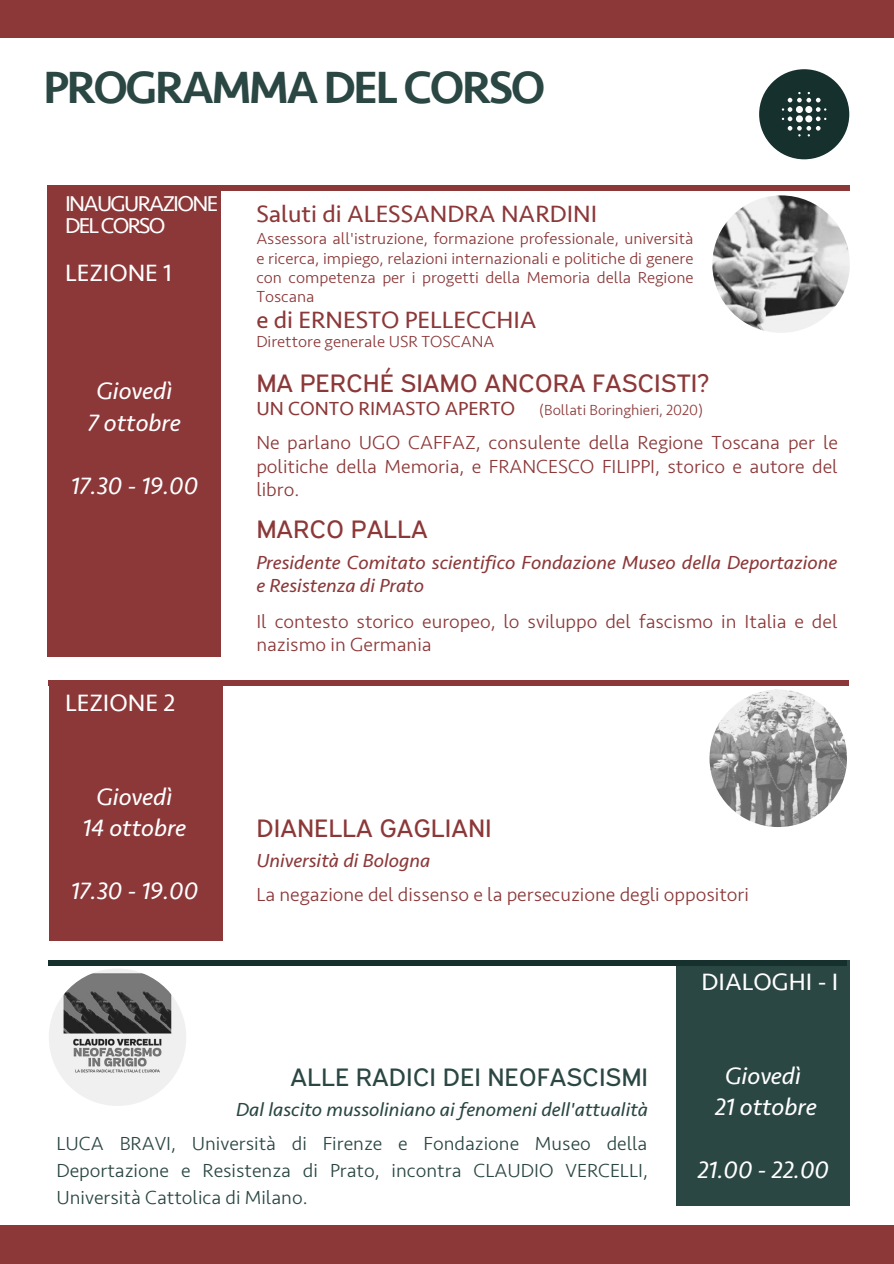
<style>
.page{position:relative;width:894px;height:1264px;background:#fff}
.page>*{position:absolute;margin:0;border:0;box-sizing:border-box;transform-origin:0 0}
.t1{font:500 46.35px "Seravek";letter-spacing:-.05em;color:#2b4743}
.t2{font:italic 24.9px "Seravek";color:#fff}
.t3{font:24.9px "Expressway Rg";color:#8c3839}
.t4{font:24.9px "Expressway Rg";color:#2b4743}
.t5{font:24.9px "Seravek";color:#fff}
.t6{font:24.75px "Seravek";color:#8c3839}
.t7{font:24.75px "Seravek";color:#fff}
.t8{font:22.5px/22.5px "Seravek";letter-spacing:-.075em;color:#fff}
.t9{font:300 19.8px/23.7px "Seravek";color:#8c3839;text-align:justify}
.t10{font:300 19.8px/27px "Seravek";color:#2b4743;text-align:justify}
.t11{font:italic 19.8px/23.7px "Seravek";color:#8c3839}
.t12{font:italic 19.8px "Seravek";color:#2b4743}
.t13{font:19.8px "Seravek";color:#8c3839}
.t14{font:300 16.8px/19.2px "Seravek";color:#8c3839;text-align:justify}
.t15{font:300 15.3px "Seravek";color:#8c3839}
</style>
<div class="page">
<div style="left:758px;top:69px;width:91px;height:90px;background:#15302d;border-radius:50%"></div>
<svg style="left:781px;top:92px;width:45px;height:44px"></svg>
<div style="left:49px;top:680px;width:799px;height:5px;background:#8c3839"></div>
<div style="left:49px;top:682px;width:173px;height:258px;background:#8c3839"></div>
<img style="left:709px;top:689px;width:137px;height:138px;border-radius:50%">
<div style="left:676px;top:959px;width:173px;height:246px;background:#2b4743"></div>
<img style="left:49px;top:968px;width:137px;height:137px;border-radius:50%">
<div style="left:0;top:1225px;width:893px;height:38px;background:#8c3839"></div>
<div style="left:0;top:0;width:893px;height:38px;background:#8c3839"></div>
<div style="left:48px;top:959px;width:798px;height:6px;background:#15302d"></div>
<div style="left:49px;top:185px;width:800px;height:6px;background:#8c3839"></div>
<div style="left:47px;top:185px;width:174px;height:331px;background:#8c3839"></div>
<div style="left:47px;top:506px;width:174px;height:151px;background:#8c3839"></div>
<img style="left:712px;top:195px;width:137px;height:138px;border-radius:50%">
<p class="t1" style="left:44px;top:60px;width:503px">PROGRAMMA DEL CORSO</p>
<p class="t8" style="left:65px;top:193px;width:154px">INAUGURAZIONE<br>DELCORSO</p>
<p class="t7" style="left:65px;top:258px;width:108px">LEZIONE 1</p>
<p class="t2" style="left:96px;top:376px;width:77px">Giovedì</p>
<p class="t2" style="left:88px;top:408px;width:95px">7 ottobre</p>
<p class="t2" style="left:71px;top:471px;width:129px">17.30 - 19.00</p>
<p class="t5" style="left:65px;top:688px;width:112px">LEZIONE 2</p>
<p class="t2" style="left:96px;top:781px;width:77px">Giovedì</p>
<p class="t2" style="left:82px;top:813px;width:105px">14 ottobre</p>
<p class="t2" style="left:71px;top:876px;width:129px">17.30 - 19.00</p>
<p class="t6" style="left:256px;top:199px;width:342px">Saluti di ALESSANDRA NARDINI</p>
<p class="t14" style="left:256px;top:229px;width:438px">Assessora all'istruzione, formazione professionale, università e ricerca, impiego, relazioni internazionali e politiche di genere con competenza per i progetti della Memoria della Regione Toscana</p>
<p class="t6" style="left:256px;top:305px;width:282px">e di ERNESTO PELLECCHIA</p>
<p class="t14" style="left:256px;top:332px;width:240px">Direttore generale USR TOSCANA</p>
<p class="t3" style="left:256px;top:367px;width:454px">MA PERCHÉ SIAMO ANCORA FASCISTI?</p>
<p class="t13" style="left:256px;top:396px;width:260px">UN CONTO RIMASTO APERTO</p>
<p class="t9" style="left:256px;top:431px;width:583px">Ne parlano UGO CAFFAZ, consulente della Regione Toscana per le politiche della Memoria, e FRANCESCO FILIPPI, storico e autore del libro.</p>
<p class="t15" style="left:539px;top:400px;width:165px">(Bollati Boringhieri, 2020)</p>
<p class="t3" style="left:256px;top:513px;width:173px">MARCO PALLA</p>
<p class="t11" style="left:256px;top:550px;width:582px">Presidente Comitato scientifico Fondazione Museo della Deportazione e Resistenza di Prato</p>
<p class="t9" style="left:256px;top:609px;width:582px">Il contesto storico europeo, lo sviluppo del fascismo in Italia e del nazismo in Germania</p>
<p class="t3" style="left:256px;top:812px;width:237px">DIANELLA GAGLIANI</p>
<p class="t11" style="left:256px;top:848px;width:176px">Università di Bologna</p>
<p class="t9" style="left:256px;top:883px;width:494px">La negazione del dissenso e la persecuzione degli oppositori</p>
<p class="t5" style="left:701px;top:967px;width:138px">DIALOGHI - I</p>
<p class="t4" style="left:290px;top:1061px;width:359px">ALLE RADICI DEI NEOFASCISMI</p>
<p class="t12" style="left:236px;top:1097px;width:413px">Dal lascito mussoliniano ai fenomeni dell'attualità</p>
<p class="t10" style="left:56px;top:1130px;width:592px">LUCA BRAVI, Università di Firenze e Fondazione Museo della Deportazione e Resistenza di Prato, incontra CLAUDIO VERCELLI, Università Cattolica di Milano.</p>
<p class="t2" style="left:725px;top:1060px;width:77px">Giovedì</p>
<p class="t2" style="left:714px;top:1092px;width:104px">21 ottobre</p>
<p class="t2" style="left:697px;top:1155px;width:133px">21.00 - 22.00</p>
</div>
